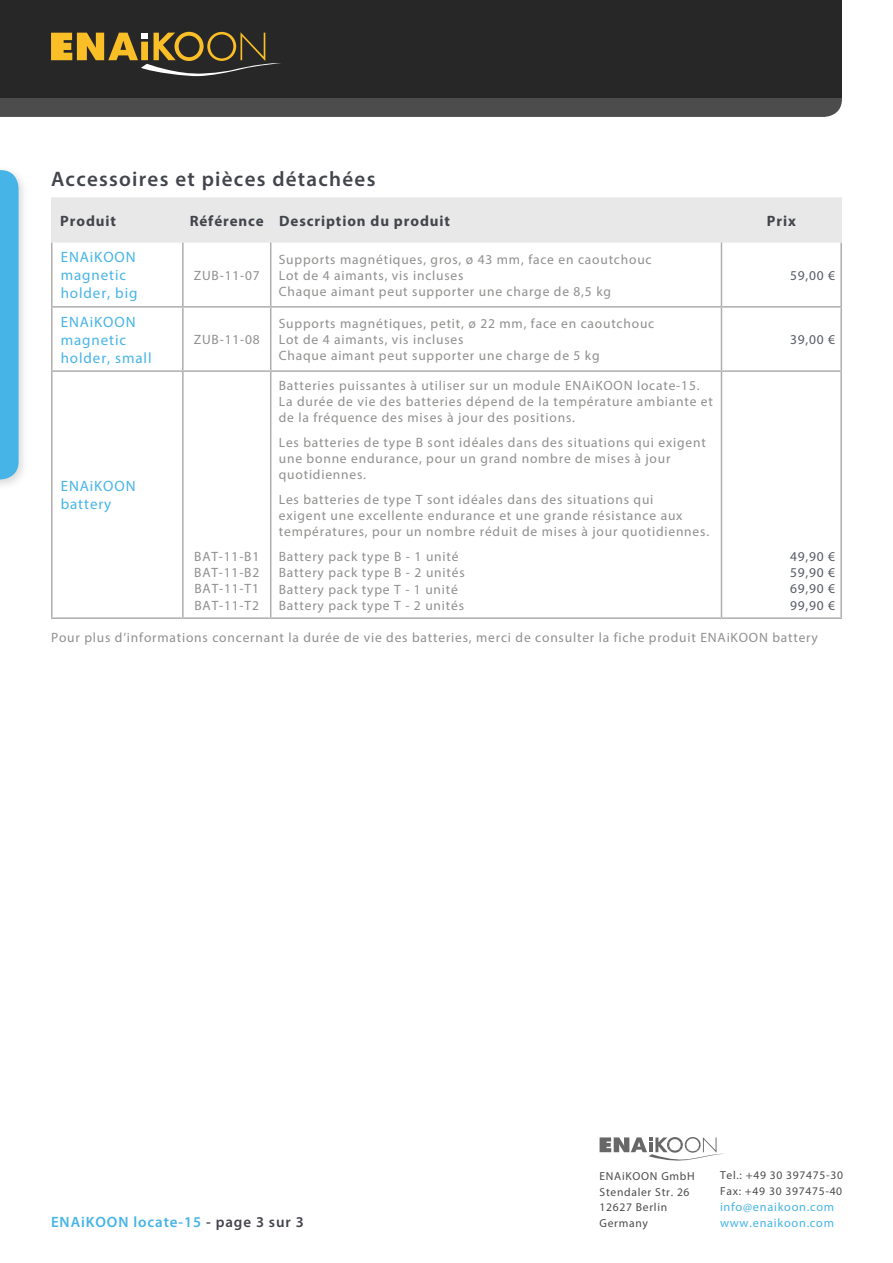
<style>
.page{position:relative;width:893px;height:1263px;background:#fff}
.page>*{position:absolute;margin:0;border:0;box-sizing:border-box;transform-origin:0 0}
.t1{font:600 21px "Myriad Pro";letter-spacing:.06em;color:#43454c}
.t2{font:15px/18px "Myriad Pro";letter-spacing:.06em;color:#46b4e7}
.t3{font:700 15px "Myriad Pro";letter-spacing:.06em;color:#43454c}
.t4{font:600 15px "Myriad Pro";letter-spacing:.06em;color:#46b4e7}
.t5{font:13.5px/16.2px "Myriad Pro";letter-spacing:.06em;color:#908f8e}
.t6{font:13.5px/16.2px "Myriad Pro";letter-spacing:.06em;color:#575b63;text-align:justify}
.t7{font:12.3px "Myriad Pro";letter-spacing:.06em;color:#46b4e7}
.t8{font:11.55px/15.9px "Myriad Pro";letter-spacing:.06em;color:#4c4c4c}
.s1{color:#43454c}
</style>
<div class="page">
<div style="left:0;top:0;width:842px;height:98px;background:#282727"></div>
<div style="left:0;top:164px;width:30px;height:327px;background:#000;opacity:.15"></div>
<svg style="left:0;top:170px;width:19px;height:309px;background:#4cb6e7"></svg>
<svg style="left:0;top:32px;width:842px;height:85px"></svg>
<svg style="left:600px;top:1137px;width:124px;height:24px"></svg>
<div style="left:53px;top:197px;width:787px;height:46px;background:#e8e8e8"></div>
<hr style="left:51px;top:306px;width:132px;height:2px;background:#afaead">
<hr style="left:183px;top:306px;width:88px;height:2px;background:#afaead">
<hr style="left:271px;top:306px;width:450px;height:2px;background:#afaead">
<hr style="left:721px;top:306px;width:121px;height:2px;background:#afaead">
<hr style="left:51px;top:370px;width:132px;height:2px;background:#afaead">
<hr style="left:183px;top:370px;width:88px;height:2px;background:#afaead">
<hr style="left:271px;top:370px;width:450px;height:2px;background:#afaead">
<hr style="left:721px;top:370px;width:121px;height:2px;background:#afaead">
<hr style="left:51px;top:617px;width:132px;height:2px;background:#afaead">
<hr style="left:183px;top:617px;width:88px;height:2px;background:#afaead">
<hr style="left:271px;top:617px;width:450px;height:2px;background:#afaead">
<hr style="left:721px;top:617px;width:121px;height:2px;background:#afaead">
<hr style="left:51px;top:243px;width:2px;height:63px;background:#afaead">
<hr style="left:51px;top:308px;width:2px;height:62px;background:#afaead">
<hr style="left:51px;top:372px;width:2px;height:245px;background:#afaead">
<hr style="left:182px;top:243px;width:2px;height:63px;background:#afaead">
<hr style="left:182px;top:308px;width:2px;height:62px;background:#afaead">
<hr style="left:182px;top:372px;width:2px;height:245px;background:#afaead">
<hr style="left:270px;top:243px;width:1px;height:63px;background:#afaead">
<hr style="left:270px;top:308px;width:1px;height:62px;background:#afaead">
<hr style="left:270px;top:372px;width:1px;height:245px;background:#afaead">
<hr style="left:721px;top:243px;width:1px;height:63px;background:#afaead">
<hr style="left:840px;top:243px;width:2px;height:63px;background:#afaead">
<hr style="left:721px;top:308px;width:1px;height:62px;background:#afaead">
<hr style="left:840px;top:308px;width:2px;height:62px;background:#afaead">
<hr style="left:721px;top:372px;width:1px;height:245px;background:#afaead">
<hr style="left:840px;top:372px;width:2px;height:245px;background:#afaead">
<hr style="left:51px;top:197px;width:2px;height:46px;background:#e8e8e8">
<hr style="left:840px;top:197px;width:2px;height:46px;background:#e8e8e8">
<h1 class="t1" style="left:51px;top:165px;width:326px">Accessoires et pièces détachées</h1>
<p class="t3" style="left:60px;top:211px;width:57px">Produit</p>
<p class="t3" style="left:190px;top:211px;width:262px">Référence Description du produit</p>
<p class="t3" style="left:767px;top:211px;width:31px">Prix</p>
<p class="t2" style="left:61px;top:248px;width:78px">ENAiKOON magnetic holder, big</p>
<p class="t5" style="left:279px;top:251px;width:374px">Supports magnétiques, gros, ø 43 mm, face en caoutchouc<br>Lot de 4 aimants, vis incluses<br>Chaque aimant peut supporter une charge de 8,5 kg</p>
<p class="t5" style="left:194px;top:267px;width:67px">ZUB-11-07</p>
<p class="t6" style="left:790px;top:267px;width:47px">59,00 €</p>
<p class="t2" style="left:61px;top:312px;width:92px">ENAiKOON magnetic holder, small</p>
<p class="t2" style="left:61px;top:477px;width:76px">ENAiKOON battery</p>
<p class="t5" style="left:194px;top:331px;width:67px">ZUB-11-08</p>
<p class="t5" style="left:194px;top:548px;width:67px;text-align:justify">BAT-11-B1<br>BAT-11-B2<br>BAT-11-T1<br>BAT-11-T2</p>
<p class="t5" style="left:279px;top:315px;width:377px">Supports magnétiques, petit, ø 22 mm, face en caoutchouc<br>Lot de 4 aimants, vis incluses<br>Chaque aimant peut supporter une charge de 5 kg</p>
<p class="t6" style="left:790px;top:331px;width:47px">39,00 €</p>
<p class="t5" style="left:279px;top:377px;width:436px">Batteries puissantes à utiliser sur un module ENAiKOON locate-15.<br>La durée de vie des batteries dépend de la température ambiante et de la fréquence des mises à jour des positions.</p>
<p class="t5" style="left:279px;top:434px;width:428px">Les batteries de type B sont idéales dans des situations qui exigent une bonne endurance, pour un grand nombre de mises à jour quotidiennes.</p>
<p class="t5" style="left:279px;top:491px;width:432px">Les batteries de type T sont idéales dans des situations qui<br>exigent une excellente endurance et une grande résistance aux températures, pour un nombre réduit de mises à jour quotidiennes.</p>
<p class="t5" style="left:279px;top:548px;width:187px">Battery pack type B - 1 unité<br>Battery pack type B - 2 unités<br>Battery pack type T - 1 unité<br>Battery pack type T - 2 unités</p>
<p class="t6" style="left:790px;top:548px;width:47px">49,90 € 59,90 € 69,90 € 99,90 €</p>
<p class="t5" style="left:51px;top:629px;width:768px">Pour plus d’informations concernant la durée de vie des batteries, merci de consulter la fiche produit ENAiKOON battery</p>
<p class="t8" style="left:600px;top:1167px;width:97px">ENAiKOON GmbH<br>Stendaler Str. 26<br>12627 Berlin<br>Germany</p>
<p class="t8" style="left:720px;top:1167px;width:125px">Tel.: +49 30 397475-30<br>Fax: +49 30 397475-40</p>
<p class="t7" style="left:720px;top:1199px;width:116px">info@enaikoon.com</p>
<p class="t4" style="left:51px;top:1213px;width:254px">ENAiKOON locate-15 <span class="s1">- page 3 sur 3</span></p>
<p class="t7" style="left:720px;top:1215px;width:116px">www.enaikoon.com</p>
</div>
